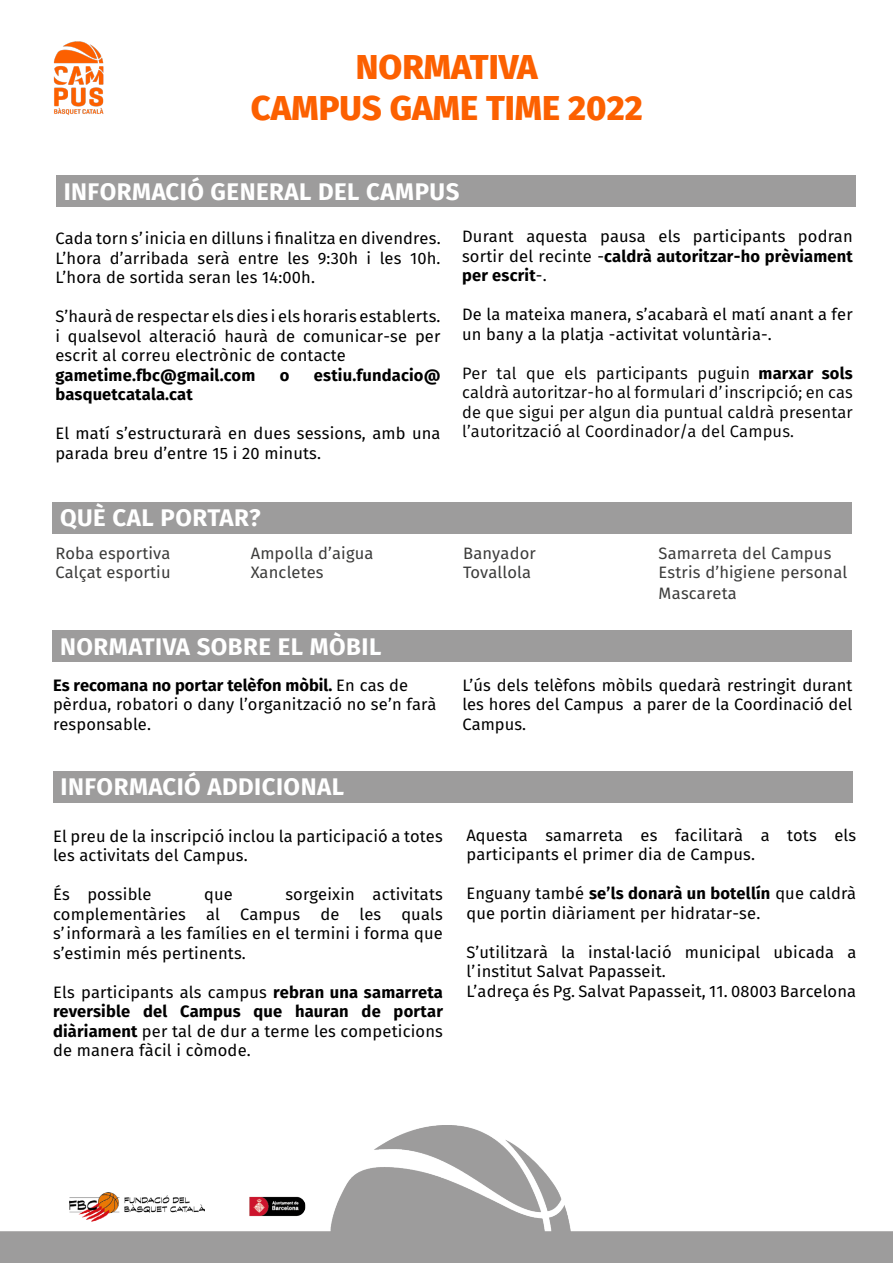
<style>
.page{position:relative;width:893px;height:1263px;background:#fff}
.page>*{position:absolute;margin:0;border:0;box-sizing:border-box;transform-origin:0 0}
.t1{font:800 34.5px/41.4px "Fira Sans";color:#fc6000;text-align:center}
.t2{font:700 24px "Fira Sans";letter-spacing:.02em;color:#fff}
.t3{font:16.5px/19.5px "Fira Sans";letter-spacing:.01em;color:#000}
.t4{font:16.5px/19.5px "Fira Sans";letter-spacing:.01em;color:#000;text-align:justify}
.t5{font:16.5px/19.5px "Fira Sans";letter-spacing:.01em;color:#3c3c3b}
.t6{font:700 16.5px "Fira Sans";letter-spacing:.01em;color:#000}
.s1{font-weight:700}
</style>
<div class="page">
<img style="left:53px;top:41px;width:51px;height:74px">
<img style="left:0;top:1125px;width:893px;height:138px">
<img style="left:69px;top:1192px;width:135px;height:30px">
<div style="left:53px;top:770px;width:799px;height:32px;background:#9d9c9c"></div>
<div style="left:53px;top:502px;width:799px;height:31px;background:#9d9c9c"></div>
<div style="left:56px;top:175px;width:800px;height:32px;background:#9d9c9c"></div>
<div style="left:53px;top:630px;width:799px;height:32px;background:#9d9c9c"></div>
<h1 class="t1" style="left:251px;top:43px;width:393px">NORMATIVA<br>CAMPUS GAME TIME 2022</h1>
<h2 class="t2" style="left:64px;top:171px;width:397px">INFORMACIÓ GENERAL DEL CAMPUS</h2>
<p class="t3" style="left:55px;top:228px;width:387px;text-align:justify">Cada torn s’inicia en dilluns i finalitza en divendres.<br>L’hora d’arribada serà entre les 9:30h i les 10h.<br>L’hora de sortida seran les 14:00h.</p>
<p class="t3" style="left:55px;top:306px;width:387px;text-align:justify">S’haurà de respectar els dies i els horaris establerts. i qualsevol alteració haurà de comunicar-se per escrit al correu electrònic de contacte</p>
<p class="t6" style="left:55px;top:361px;width:201px">gametime.fbc@gmail.com</p>
<p class="t6" style="left:280px;top:361px;width:11px">o</p>
<p class="t6" style="left:314px;top:361px;width:128px">estiu.fundacio@</p>
<p class="t6" style="left:55px;top:380px;width:139px">basquetcatala.cat</p>
<p class="t3" style="left:55px;top:423px;width:387px">El matí s’estructurarà en dues sessions, amb una parada breu d’entre 15 i 20 minuts.</p>
<p class="t3" style="left:462px;top:226px;width:392px;text-align:justify">Durant aquesta pausa els participants podran sortir del recinte -<span class="s1">caldrà autoritzar-ho prèviament per escrit</span>-.</p>
<p class="t3" style="left:462px;top:304px;width:392px">De la mateixa manera, s’acabarà el matí anant a fer un bany a la platja -activitat voluntària-.</p>
<p class="t4" style="left:462px;top:363px;width:392px">Per tal que els participants puguin <span class="s1">marxar sols </span>caldrà autoritzar-ho al formulari d’inscripció; en cas de que sigui per algun dia puntual caldrà presentar l’autorització al Coordinador/a del Campus.</p>
<h2 class="t2" style="left:60px;top:497px;width:202px">QUÈ CAL PORTAR?</h2>
<p class="t5" style="left:55px;top:543px;width:117px">Roba esportiva<br>Calçat esportiu</p>
<p class="t5" style="left:251px;top:543px;width:124px">Ampolla d’aigua<br>Xancletes</p>
<p class="t5" style="left:463px;top:543px;width:74px">Banyador<br>Tovallola</p>
<p class="t5" style="left:659px;top:543px;width:190px">Samarreta del Campus<br>Estris d’higiene personal</p>
<p class="t5" style="left:659px;top:583px;width:80px">Mascareta</p>
<h2 class="t2" style="left:60px;top:626px;width:323px">NORMATIVA SOBRE EL MÒBIL</h2>
<p class="t3" style="left:53px;top:675px;width:385px"><span class="s1">Es recomana no portar telèfon mòbil.</span> En cas de pèrdua, robatori o dany l’organització no se’n farà responsable.</p>
<p class="t3" style="left:463px;top:675px;width:391px;text-align:justify">L’ús dels telèfons mòbils quedarà restringit durant les hores del Campus a parer de la Coordinació del Campus.</p>
<h2 class="t2" style="left:61px;top:766px;width:285px">INFORMACIÓ ADDICIONAL</h2>
<p class="t3" style="left:53px;top:826px;width:391px">El preu de la inscripció inclou la participació a totes les activitats del Campus.</p>
<p class="t3" style="left:53px;top:884px;width:100px">És possible</p>
<p class="t3" style="left:204px;top:884px;width:30px">que</p>
<p class="t3" style="left:53px;top:884px;width:391px;text-align:justify;text-indent:232px">sorgeixin activitats complementàries al Campus de les quals s’informarà a les famílies en el termini i forma que s’estimin més pertinents.</p>
<p class="t3" style="left:53px;top:982px;width:391px;text-align:justify">Els participants als campus <span class="s1">rebran una samarreta reversible del Campus que hauran de portar diàriament</span> per tal de dur a terme les competicions de manera fàcil i còmode.</p>
<p class="t3" style="left:466px;top:825px;width:391px">Aquesta samarreta es facilitarà a tots els participants el primer dia de Campus.</p>
<p class="t3" style="left:466px;top:883px;width:391px">Enguany també <span class="s1">se’ls donarà un botellín</span> que caldrà que portin diàriament per hidratar-se.</p>
<p class="t3" style="left:466px;top:942px;width:391px">S’utilitzarà la instal·lació municipal ubicada a l’institut Salvat Papasseit.<br>L’adreça és Pg. Salvat Papasseit, 11. 08003 Barcelona</p>
</div>
